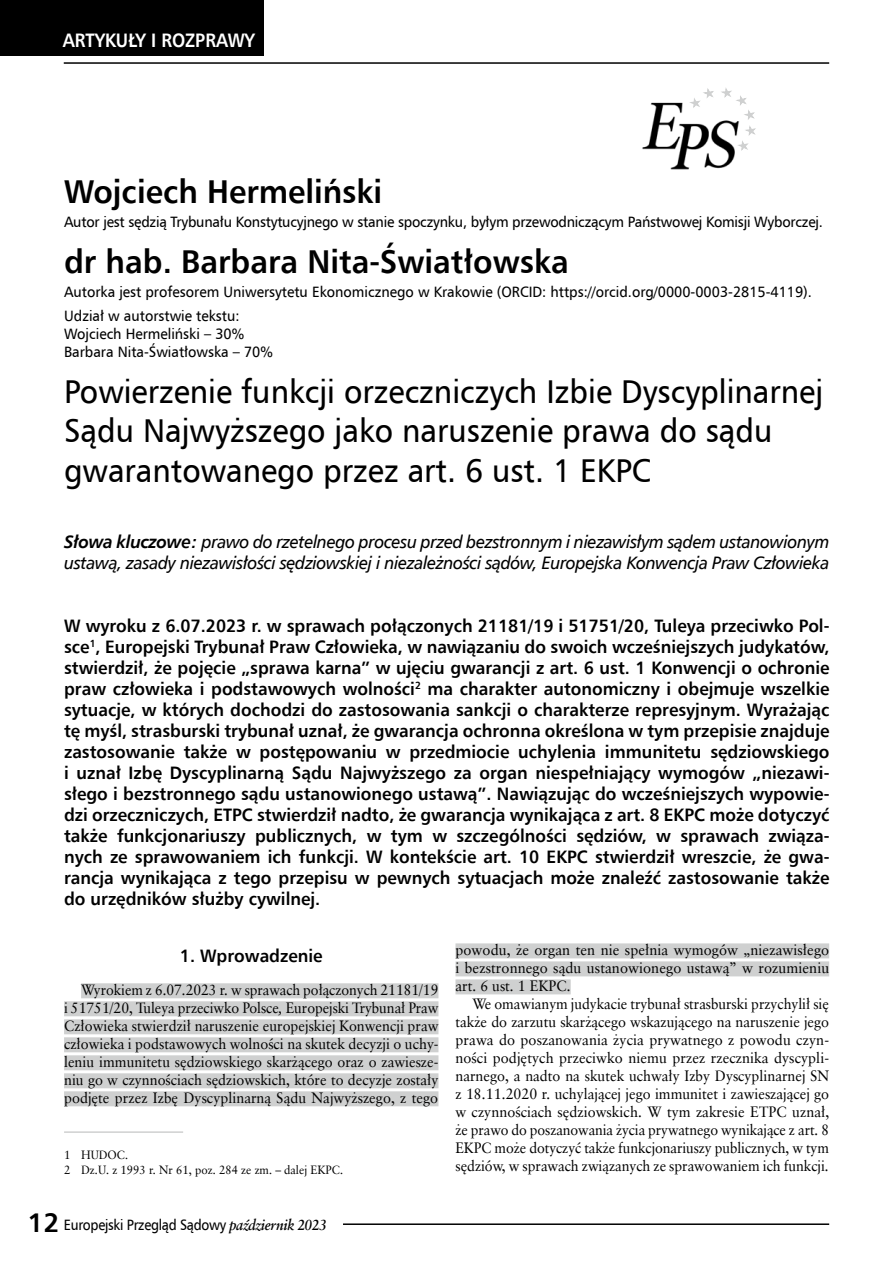
<style>
.page{position:relative;width:893px;height:1263px;background:#fff}
.page>*{position:absolute;margin:0;border:0;box-sizing:border-box;transform-origin:0 0}
.t1{font:33px/39.6px "Humnst 777 EU";color:#000;scale:.95 1}
.t2{font:700 33px "Humnst 777 EU";color:#000;scale:.95 1}
.t3{font:700 27px "Humnst 777 EU";color:#000}
.t4{font:700 19.5px "Humnst 777 EU";color:#fff;scale:.9 1}
.t5{font:700 18px/21px "Humnst 777 EU";color:#000;text-align:justify;scale:.95 1}
.t6{font:italic 18px/21px "Humnst 777 EU";letter-spacing:-.02em;color:#000;scale:.95 1}
.t7{font:15px/18px "Class Garmnd EU";color:#000;text-align:justify;scale:.94 1}
.t8{font:15px/18px "Class Garmnd EU";color:#000;text-align:justify;scale:.93 1}
.t9{font:15px/24px "Humnst 777 EU";color:#000;scale:.95 1}
.t10{font:15px/18px "Class Garmnd EU";color:#000;text-align:justify;scale:.96 1}
.t11{font:15px "Humnst 777 EU";letter-spacing:-.02em;color:#000;scale:.9 1}
.t12{font:12px/14.4px "Class Garmnd EU";color:#000;scale:.95 1}
.s1{font-weight:700}
.s2{font-style:italic}
.s3{font-family:"Class Garmnd EU";font-weight:700;font-style:italic}
</style>
<div class="page">
<hr style="left:64px;top:62px;width:765px;height:2px;background:#000">
<div style="left:0;top:0;width:264px;height:56px;background:#000"></div>
<hr style="left:343px;top:1223px;width:486px;height:2px;background:#000">
<img style="left:642px;top:102px;width:93px;height:68px">
<svg style="left:687px;top:88px;width:69px;height:65px"></svg>
<div style="left:81px;top:983px;width:357px;height:15px;background:#cfd0d0"></div>
<div style="left:64px;top:1001px;width:374px;height:15px;background:#cfd0d0"></div>
<div style="left:64px;top:1019px;width:374px;height:15px;background:#cfd0d0"></div>
<div style="left:64px;top:1037px;width:374px;height:15px;background:#cfd0d0"></div>
<div style="left:64px;top:1055px;width:374px;height:15px;background:#cfd0d0"></div>
<div style="left:64px;top:1073px;width:374px;height:15px;background:#cfd0d0"></div>
<div style="left:64px;top:1091px;width:374px;height:15px;background:#cfd0d0"></div>
<hr style="left:64px;top:1131px;width:119px;height:2px;background:#cfd0d0">
<div style="left:455px;top:943px;width:374px;height:15px;background:#cfd0d0"></div>
<div style="left:455px;top:961px;width:374px;height:15px;background:#cfd0d0"></div>
<div style="left:455px;top:979px;width:116px;height:15px;background:#cfd0d0"></div>
<p class="t4" style="left:63px;top:28px;width:215px">ARTYKUŁY I ROZPRAWY</p>
<h1 class="t2" style="left:64px;top:171px;width:337px">Wojciech Hermeliński</h1>
<p class="t9" style="left:64px;top:210px;width:800px">Autor jest sędzią Trybunału Konstytucyjnego w stanie spoczynku, byłym przewodniczącym Państwowej Komisji Wyborczej.</p>
<h1 class="t2" style="left:64px;top:241px;width:533px">dr hab. Barbara Nita-Światłowska</h1>
<p class="t9" style="left:64px;top:279px;width:789px">Autorka jest profesorem Uniwersytetu Ekonomicznego w Krakowie (ORCID: https://orcid.org/0000-0003-2815-4119).<br>Udział w autorstwie tekstu:</p>
<p class="t9" style="left:64px;top:324px;width:221px;line-height:18px">Wojciech Hermeliński – 30%<br>Barbara Nita-Światłowska – 70%</p>
<h1 class="t1" style="left:64px;top:371px;width:800px">Powierzenie funkcji orzeczniczych Izbie Dyscyplinarnej<br>Sądu Najwyższego jako naruszenie prawa do sądu gwarantowanego przez art. 6 ust. 1 EKPC</h1>
<p class="t6" style="left:64px;top:531px;width:807px"><span class="s1">Słowa kluczowe:</span> prawo do rzetelnego procesu przed bezstronnym i niezawisłym sądem ustanowionym ustawą, zasady niezawisłości sędziowskiej i niezależności sądów, Europejska Konwencja Praw Człowieka</p>
<p class="t5" style="left:64px;top:615px;width:807px">W wyroku z 6.07.2023 r. w sprawach połączonych 21181/19 i 51751/20, Tuleya przeciwko Pol&shy;sce<sup>1</sup>, Europejski Trybunał Praw Człowieka, w nawiązaniu do swoich wcześniejszych judykatów, stwierdził, że pojęcie „sprawa karna” w ujęciu gwarancji z art. 6 ust. 1 Konwencji o ochronie praw człowieka i podstawowych wolności<sup>2</sup> ma charakter autonomiczny i obejmuje wszelkie sytuacje, w których dochodzi do zastosowania sankcji o charakterze represyjnym. Wyrażając tę myśl, strasburski trybunał uznał, że gwarancja ochronna określona w tym przepisie znajduje zastosowanie także w postępowaniu w przedmiocie uchylenia immunitetu sędziowskiego i uznał Izbę Dyscyplinarną Sądu Najwyższego za organ niespełniający wymogów „niezawi&shy;słego i bezstronnego sądu ustanowionego ustawą”. Nawiązując do wcześniejszych wypowie&shy;dzi orzeczniczych, ETPC stwierdził nadto, że gwarancja wynikająca z art. 8 EKPC może dotyczyć także funkcjonariuszy publicznych, w tym w szczególności sędziów, w sprawach związa&shy;nych ze sprawowaniem ich funkcji. W kontekście art. 10 EKPC stwierdził wreszcie, że gwa&shy;rancja wynikająca z tego przepisu w pewnych sytuacjach może znaleźć zastosowanie także do urzędników służby cywilnej.</p>
<p class="t5" style="left:180px;top:945px;width:152px">1. Wprowadzenie</p>
<p class="t8" style="left:64px;top:981px;width:404px;text-indent:17px">Wyrokiem z 6.07.2023 r. w sprawach połączonych 21181/19 i 51751/20, Tuleya przeciwko Polsce<span class="s2">,</span> Europejski Trybunał Praw Człowieka stwierdził naruszenie europejskiej Konwencji praw człowieka i podstawowych wolności na skutek decyzji o uchy&shy;leniu immunitetu sędziowskiego skarżącego oraz o zawiesze&shy;niu go w czynnościach sędziowskich, które to decyzje zostały podjęte przez Izbę Dyscyplinarną Sądu Najwyższego, z tego</p>
<p class="t10" style="left:455px;top:941px;width:391px">powodu, że organ ten nie spełnia wymogów „niezawisłego i bezstronnego sądu ustanowionego ustawą” w rozumieniu art. 6 ust. 1 EKPC.</p>
<p class="t7" style="left:455px;top:995px;width:399px;text-indent:17px">We omawianym judykacie trybunał strasburski przychylił się także do zarzutu skarżącego wskazującego na naruszenie jego prawa do poszanowania życia prywatnego z powodu czyn&shy;ności podjętych przeciwko niemu przez rzecznika dyscypli&shy;narnego, a nadto na skutek uchwały Izby Dyscyplinarnej SN z 18.11.2020 r. uchylającej jego immunitet i zawieszającej go w czynnościach sędziowskich. W tym zakresie ETPC uznał, że prawo do poszanowania życia prywatnego wynikające z art. 8<br>EKPC może dotyczyć także funkcjonariuszy publicznych, w tym sędziów, w sprawach związanych ze sprawowaniem ich funkcji.</p>
<p class="t12" style="left:64px;top:1148px;width:295px">1 HUDOC.<br>2 Dz.U. z 1993 r. Nr 61, poz. 284 ze zm. – dalej EKPC.</p>
<h2 class="t3" style="left:28px;top:1206px;width:34px">12</h2>
<p class="t11" style="left:64px;top:1215px;width:294px">Europejski Przegląd Sądowy <span class="s3">październik 2023</span></p>
</div>
